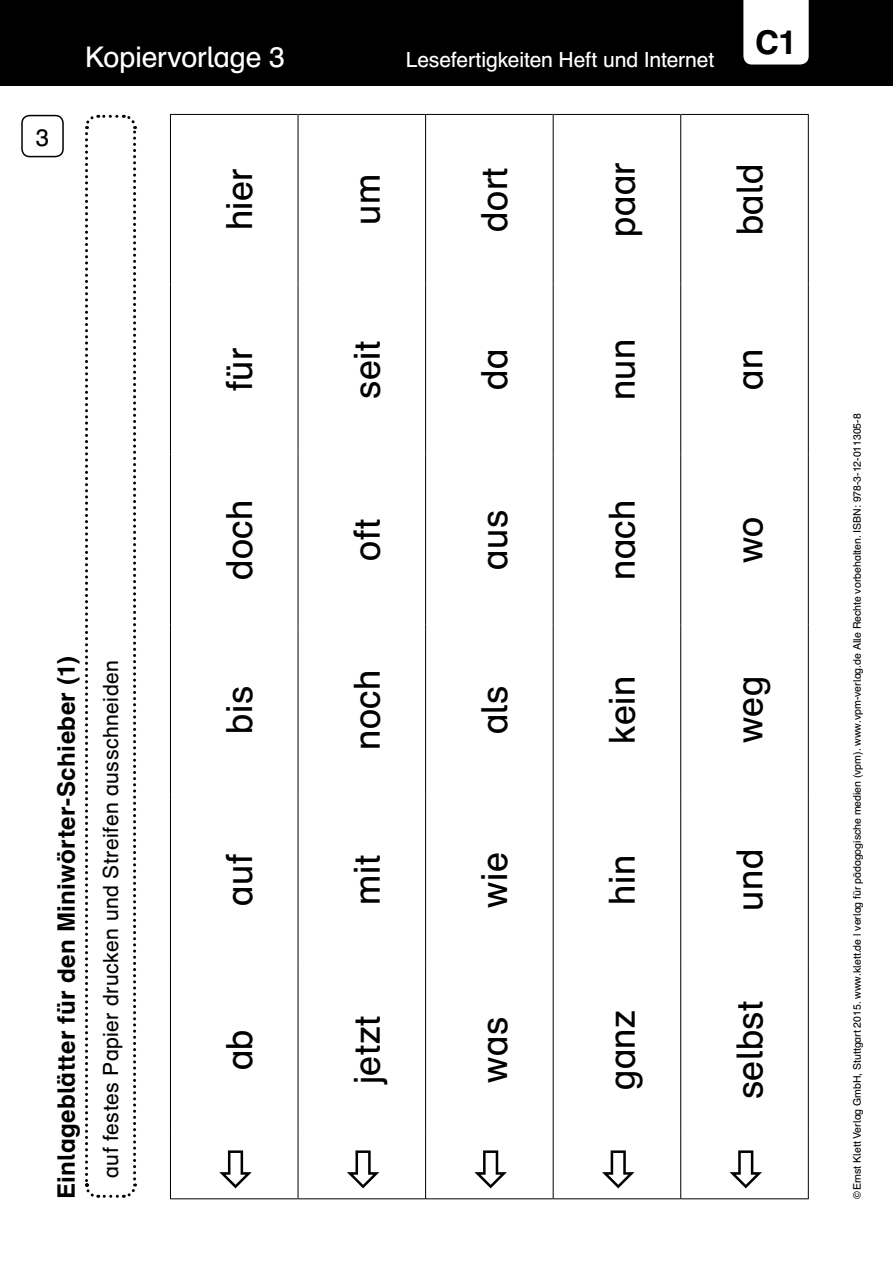
<style>
.page{position:relative;width:893px;height:1263px;background:#fff}
.page>*{position:absolute;margin:0;border:0;box-sizing:border-box;transform-origin:0 0}
.Grundschrift{font:36px "Schulbuch Nord OT";letter-spacing:.01em;color:#000}
.t1{font:700 33px "Schulbuch Nord OT";color:#000}
.t2{font:28.5px "Schulbuch Nord OT";letter-spacing:-.01em;color:#fff}
.Aufgabentitel{font:700 24px "Schulbuch Nord OT";letter-spacing:.015em;color:#000}
.Grundschrift-2{font:24px "Schulbuch Nord OT";color:#000}
.t3{font:21px "Schulbuch Nord OT";letter-spacing:.02em;color:#000}
.t4{font:21px "Schulbuch Nord OT";letter-spacing:-.01em;color:#fff}
.t5{font:10.5px "Schulbuch Nord OT";letter-spacing:-.005em;color:#000}
</style>
<div class="page">
<div style="left:0;top:0;width:893px;height:85px;background:#000"></div>
<div style="left:743px;top:0;width:66px;height:65px;background:#fff"></div>
<svg style="left:85px;top:114px;width:52px;height:1084px"></svg>
<hr style="left:170px;top:1135px;width:1px;height:64px;background:#000">
<hr style="left:171px;top:1198px;width:127px;height:1px;background:#000">
<hr style="left:170px;top:965px;width:1px;height:170px;background:#000">
<hr style="left:170px;top:795px;width:1px;height:170px;background:#000">
<hr style="left:170px;top:625px;width:1px;height:170px;background:#000">
<hr style="left:170px;top:455px;width:1px;height:170px;background:#000">
<hr style="left:170px;top:285px;width:1px;height:170px;background:#000">
<hr style="left:170px;top:114px;width:1px;height:171px;background:#000">
<hr style="left:171px;top:114px;width:127px;height:1px;background:#000">
<hr style="left:298px;top:1135px;width:1px;height:64px;background:#000">
<hr style="left:298px;top:1198px;width:127px;height:1px;background:#000">
<hr style="left:298px;top:965px;width:1px;height:170px;background:#000">
<hr style="left:298px;top:795px;width:1px;height:170px;background:#000">
<hr style="left:298px;top:625px;width:1px;height:170px;background:#000">
<hr style="left:298px;top:455px;width:1px;height:170px;background:#000">
<hr style="left:298px;top:285px;width:1px;height:170px;background:#000">
<hr style="left:298px;top:114px;width:1px;height:171px;background:#000">
<hr style="left:298px;top:114px;width:127px;height:1px;background:#000">
<hr style="left:425px;top:1135px;width:1px;height:64px;background:#000">
<hr style="left:426px;top:1198px;width:127px;height:1px;background:#000">
<hr style="left:425px;top:965px;width:1px;height:170px;background:#000">
<hr style="left:425px;top:795px;width:1px;height:170px;background:#000">
<hr style="left:425px;top:625px;width:1px;height:170px;background:#000">
<hr style="left:425px;top:455px;width:1px;height:170px;background:#000">
<hr style="left:425px;top:285px;width:1px;height:170px;background:#000">
<hr style="left:425px;top:114px;width:1px;height:171px;background:#000">
<hr style="left:426px;top:114px;width:127px;height:1px;background:#000">
<hr style="left:553px;top:1135px;width:1px;height:64px;background:#000">
<hr style="left:554px;top:1198px;width:126px;height:1px;background:#000">
<hr style="left:553px;top:965px;width:1px;height:170px;background:#000">
<hr style="left:553px;top:795px;width:1px;height:170px;background:#000">
<hr style="left:553px;top:625px;width:1px;height:170px;background:#000">
<hr style="left:553px;top:455px;width:1px;height:170px;background:#000">
<hr style="left:553px;top:285px;width:1px;height:170px;background:#000">
<hr style="left:553px;top:114px;width:1px;height:171px;background:#000">
<hr style="left:554px;top:114px;width:126px;height:1px;background:#000">
<hr style="left:680px;top:1135px;width:1px;height:64px;background:#000">
<hr style="left:681px;top:1198px;width:127px;height:1px;background:#000">
<hr style="left:680px;top:965px;width:1px;height:170px;background:#000">
<hr style="left:680px;top:795px;width:1px;height:170px;background:#000">
<hr style="left:680px;top:625px;width:1px;height:170px;background:#000">
<hr style="left:680px;top:455px;width:1px;height:170px;background:#000">
<hr style="left:680px;top:285px;width:1px;height:170px;background:#000">
<hr style="left:680px;top:114px;width:1px;height:171px;background:#000">
<hr style="left:681px;top:114px;width:127px;height:1px;background:#000">
<hr style="left:808px;top:1135px;width:1px;height:64px;background:#000">
<hr style="left:808px;top:965px;width:1px;height:170px;background:#000">
<hr style="left:808px;top:795px;width:1px;height:170px;background:#000">
<hr style="left:808px;top:625px;width:1px;height:170px;background:#000">
<hr style="left:808px;top:455px;width:1px;height:170px;background:#000">
<hr style="left:808px;top:285px;width:1px;height:170px;background:#000">
<hr style="left:808px;top:114px;width:1px;height:171px;background:#000">
<div style="left:21px;top:115px;width:43px;height:42px;border:2px solid #000;border-radius:8px"></div>
<p class="Grundschrift-2" style="left:36px;top:123px;width:15px">3</p>
<p class="t2" style="left:85px;top:39px;width:201px">Kopiervorlage 3</p>
<p class="t4" style="left:406px;top:47px;width:310px">Lesefertigkeiten Heft und Internet</p>
<p class="t1" style="left:755px;top:21px;width:43px">C1</p>
<p class="Grundschrift" style="left:217px;top:230px;width:63px;rotate:-90deg">hier</p>
<p class="Grundschrift" style="left:344px;top:225px;width:52px;rotate:-90deg">um</p>
<p class="Grundschrift" style="left:472px;top:232px;width:66px;rotate:-90deg">dort</p>
<p class="Grundschrift" style="left:600px;top:237px;width:76px;rotate:-90deg">paar</p>
<p class="Grundschrift" style="left:727px;top:235px;width:73px;rotate:-90deg">bald</p>
<p class="Aufgabentitel" style="left:51px;top:1199px;width:544px;rotate:-90deg">Einlageblätter für den Miniwörter-Schieber (1)</p>
<p class="t3" style="left:98px;top:1178px;width:519px;rotate:-90deg">auf festes Papier drucken und Streifen ausschneiden</p>
<p class="Grundschrift" style="left:217px;top:391px;width:45px;rotate:-90deg">für</p>
<p class="Grundschrift" style="left:217px;top:580px;width:82px;rotate:-90deg">doch</p>
<p class="Grundschrift" style="left:217px;top:733px;width:49px;rotate:-90deg">bis</p>
<p class="Grundschrift" style="left:217px;top:906px;width:53px;rotate:-90deg">auf</p>
<p class="Grundschrift" style="left:217px;top:1070px;width:42px;rotate:-90deg">ab</p>
<p class="Grundschrift" style="left:344px;top:399px;width:59px;rotate:-90deg">seit</p>
<p class="Grundschrift" style="left:344px;top:560px;width:43px;rotate:-90deg">oft</p>
<p class="Grundschrift" style="left:344px;top:750px;width:82px;rotate:-90deg">noch</p>
<p class="Grundschrift" style="left:344px;top:905px;width:51px;rotate:-90deg">mit</p>
<p class="Grundschrift" style="left:344px;top:1084px;width:70px;rotate:-90deg">jetzt</p>
<p class="Grundschrift" style="left:472px;top:390px;width:42px;rotate:-90deg">da</p>
<p class="Grundschrift" style="left:472px;top:569px;width:61px;rotate:-90deg">aus</p>
<p class="Grundschrift" style="left:472px;top:734px;width:50px;rotate:-90deg">als</p>
<p class="Grundschrift" style="left:472px;top:907px;width:57px;rotate:-90deg">wie</p>
<p class="Grundschrift" style="left:472px;top:1083px;width:67px;rotate:-90deg">was</p>
<p class="Grundschrift" style="left:600px;top:400px;width:63px;rotate:-90deg">nun</p>
<p class="Grundschrift" style="left:600px;top:580px;width:82px;rotate:-90deg">nach</p>
<p class="Grundschrift" style="left:600px;top:744px;width:69px;rotate:-90deg">kein</p>
<p class="Grundschrift" style="left:600px;top:905px;width:51px;rotate:-90deg">hin</p>
<p class="Grundschrift" style="left:600px;top:1090px;width:81px;rotate:-90deg">ganz</p>
<p class="Grundschrift" style="left:727px;top:390px;width:42px;rotate:-90deg">an</p>
<p class="Grundschrift" style="left:727px;top:563px;width:48px;rotate:-90deg">wo</p>
<p class="Grundschrift" style="left:727px;top:743px;width:69px;rotate:-90deg">weg</p>
<p class="Grundschrift" style="left:727px;top:911px;width:63px;rotate:-90deg">und</p>
<p class="Grundschrift" style="left:727px;top:1099px;width:100px;rotate:-90deg">selbst</p>
<p class="t5" style="left:851px;top:1199px;width:787px;rotate:-90deg">©Ernst Klett Verlag GmbH, Stuttgart 2015. www.klett.de | verlag für pädagogische medien (vpm). www.vpm-verlag.de Alle Rechte vorbehalten. ISBN: 978-3-12-011305-8</p>
</div>
